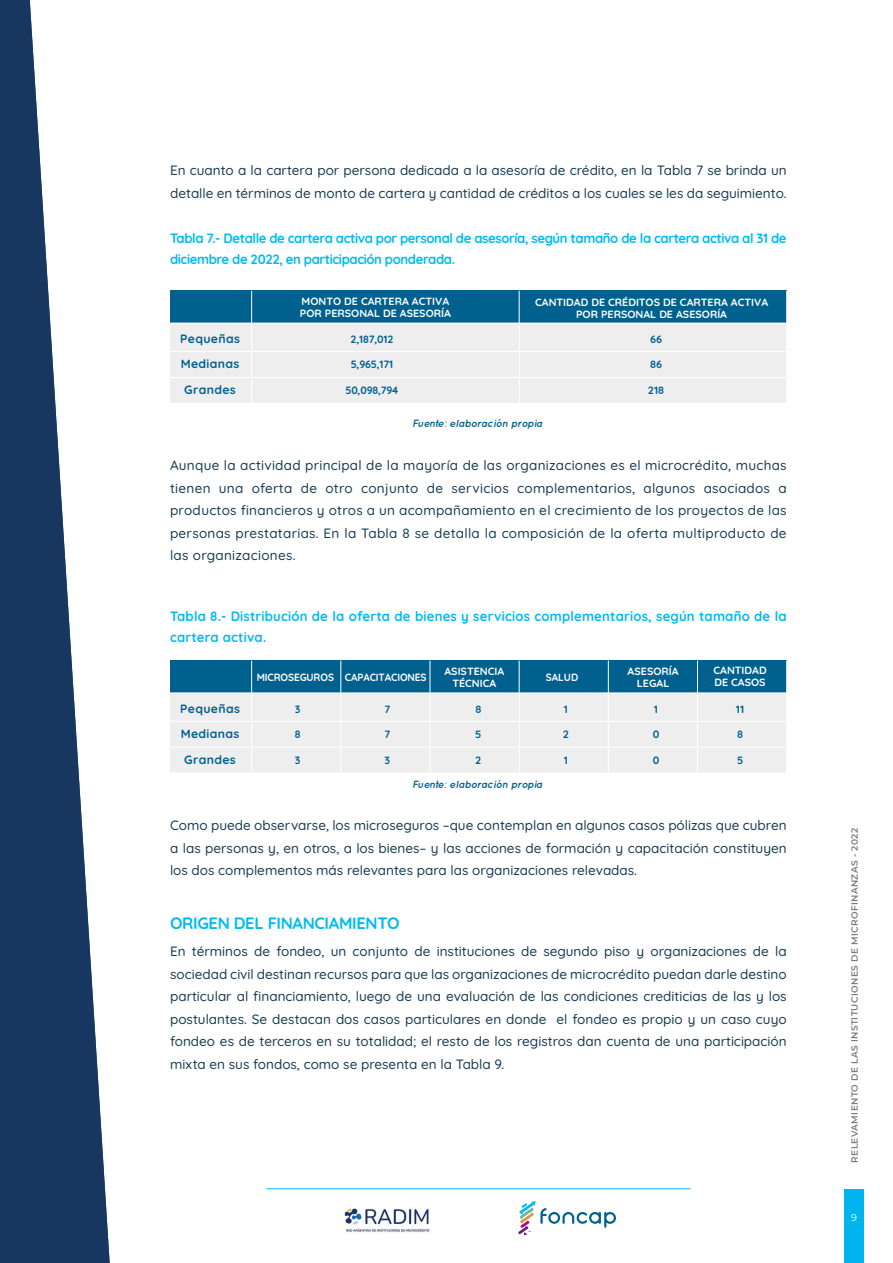
<style>
.page{position:relative;width:893px;height:1263px;background:#fff}
.page>*{position:absolute;margin:0;border:0;box-sizing:border-box;transform-origin:0 0}
.t1{font:700 16.5px "Quicksand";letter-spacing:-.02em;color:#00baf1}
.t2{font:500 13.5px/22.5px "Quicksand";color:#163b53;text-align:justify}
.t3{font:700 13.5px/21px "Quicksand";letter-spacing:-.03em;color:#00baf1}
.t4{font:700 13.5px/21px "Quicksand";letter-spacing:.015em;color:#00baf1}
.t5{font:700 12px/25.5px "Quicksand";letter-spacing:.025em;color:#01618e;text-align:justify}
.t6{font:700 10.65px "Quicksand";letter-spacing:-.015em;color:#01618e}
.t7{font:700 10.5px/12px "Quicksand";color:#fff;text-align:center}
.t8{font:italic 700 10.5px "Quicksand";letter-spacing:-.02em;color:#01618e}
.t9{font:700 10.5px "Quicksand";color:#fff;scale:.96 1}
.t10{font:9.75px "Montserrat";color:#fff}
.t11{font:600 9px "Montserrat";letter-spacing:.04em;color:#787a7d}
</style>
<div class="page">
<div style="left:844px;top:1189px;width:20px;height:74px;background:#00b4ef"></div>
<svg style="left:518px;top:1201px;width:98px;height:34px"></svg>
<img style="left:344px;top:1208px;width:86px;height:25px">
<hr style="left:266px;top:1188px;width:424px;height:1px;background:#00b4ef">
<svg style="left:0;top:0;width:110px;height:1263px;fill:#173660"></svg>
<div style="left:170px;top:303px;width:617px;height:100px;background:#eeeeef"></div>
<div style="left:170px;top:291px;width:617px;height:32px;background:#01618e"></div>
<hr style="left:170px;top:377px;width:617px;height:1px;background:#fff">
<hr style="left:170px;top:351px;width:617px;height:1px;background:#fff">
<hr style="left:170px;top:323px;width:617px;height:1px;background:#fff">
<hr style="left:786px;top:291px;width:1px;height:112px;background:#fff">
<hr style="left:519px;top:291px;width:1px;height:112px;background:#fff">
<hr style="left:251px;top:291px;width:1px;height:112px;background:#fff">
<div style="left:170px;top:673px;width:617px;height:100px;background:#eeeeef"></div>
<div style="left:170px;top:661px;width:617px;height:32px;background:#01618e"></div>
<hr style="left:170px;top:747px;width:617px;height:1px;background:#fff">
<hr style="left:170px;top:721px;width:617px;height:1px;background:#fff">
<hr style="left:170px;top:692px;width:617px;height:1px;background:#fff">
<hr style="left:697px;top:661px;width:1px;height:112px;background:#fff">
<hr style="left:786px;top:661px;width:1px;height:112px;background:#fff">
<hr style="left:608px;top:661px;width:1px;height:112px;background:#fff">
<hr style="left:519px;top:661px;width:1px;height:112px;background:#fff">
<hr style="left:340px;top:661px;width:1px;height:112px;background:#fff">
<hr style="left:430px;top:661px;width:1px;height:112px;background:#fff">
<hr style="left:251px;top:661px;width:1px;height:112px;background:#fff">
<p class="t2" style="left:170px;top:158px;width:618px">En cuanto a la cartera por persona dedicada a la asesoría de crédito, en la Tabla 7 se brinda un detalle en términos de monto de cartera y cantidad de créditos a los cuales se les da seguimiento.</p>
<p class="t3" style="left:170px;top:226px;width:618px">Tabla 7.- Detalle de cartera activa por personal de asesoría, según tamaño de la cartera activa al 31 de diciembre de 2022, en participación ponderada.</p>
<p class="t7" style="left:300px;top:295px;width:152px;text-align:left">MONTO DE CARTERA ACTIVA<br>POR PERSONAL DE ASESORÍA</p>
<p class="t7" style="left:535px;top:295px;width:235px">CANTIDAD DE CRÉDITOS DE CARTERA ACTIVA<br>POR PERSONAL DE ASESORÍA</p>
<p class="t5" style="left:180px;top:325px;width:61px">Pequeñas Medianas Grandes</p>
<p class="t6" style="left:351px;top:331px;width:44px">2,187,012</p>
<p class="t6" style="left:351px;top:356px;width:44px">5,965,171</p>
<p class="t6" style="left:345px;top:382px;width:55px">50,098,794</p>
<p class="t8" style="left:412px;top:417px;width:132px">Fuente: elaboración propia</p>
<p class="t6" style="left:650px;top:331px;width:13px">66</p>
<p class="t6" style="left:650px;top:356px;width:13px">86</p>
<p class="t6" style="left:648px;top:382px;width:18px">218</p>
<p class="t2" style="left:170px;top:453px;width:618px">Aunque la actividad principal de la mayoría de las organizaciones es el microcrédito, muchas tienen una oferta de otro conjunto de servicios complementarios, algunos asociados a productos financieros y otros a un acompañamiento en el crecimiento de los proyectos de las personas prestatarias. En la Tabla 8 se detalla la composición de la oferta multiproducto de las organizaciones.</p>
<p class="t4" style="left:170px;top:604px;width:618px">Tabla 8.- Distribución de la oferta de bienes y servicios complementarios, según tamaño de la cartera activa.</p>
<p class="t9" style="left:257px;top:669px;width:178px">MICROSEGUROS CAPACITACIONES</p>
<p class="t7" style="left:444px;top:664px;width:61px">ASISTENCIA<br>TÉCNICA</p>
<p class="t7" style="left:628px;top:665px;width:53px">ASESORÍA<br>LEGAL</p>
<p class="t7" style="left:713px;top:663px;width:55px;text-align:left">CANTIDAD<br>DE CASOS</p>
<p class="t9" style="left:546px;top:669px;width:35px">SALUD</p>
<p class="t5" style="left:180px;top:694px;width:61px">Pequeñas Medianas Grandes</p>
<p class="t6" style="left:295px;top:701px;width:7px">3</p>
<p class="t6" style="left:295px;top:726px;width:7px">8</p>
<p class="t6" style="left:295px;top:752px;width:7px">3</p>
<p class="t6" style="left:384px;top:701px;width:7px">7</p>
<p class="t6" style="left:384px;top:726px;width:7px">7</p>
<p class="t6" style="left:385px;top:752px;width:7px">3</p>
<p class="t6" style="left:475px;top:701px;width:7px">8</p>
<p class="t6" style="left:475px;top:726px;width:8px">5</p>
<p class="t6" style="left:475px;top:752px;width:8px">2</p>
<p class="t8" style="left:412px;top:778px;width:132px">Fuente: elaboración propia</p>
<p class="t6" style="left:564px;top:701px;width:6px">1</p>
<p class="t6" style="left:563px;top:726px;width:8px">2</p>
<p class="t6" style="left:564px;top:752px;width:6px">1</p>
<p class="t6" style="left:654px;top:701px;width:6px">1</p>
<p class="t6" style="left:653px;top:726px;width:8px">0</p>
<p class="t6" style="left:653px;top:752px;width:8px">0</p>
<p class="t6" style="left:736px;top:701px;width:10px">11</p>
<p class="t6" style="left:737px;top:726px;width:7px">8</p>
<p class="t6" style="left:737px;top:752px;width:8px">5</p>
<p class="t2" style="left:170px;top:813px;width:618px">Como puede observarse, los microseguros –que contemplan en algunos casos pólizas que cubren a las personas y, en otros, a los bienes– y las acciones de formación y capacitación constituyen los dos complementos más relevantes para las organizaciones relevadas.</p>
<p class="t1" style="left:170px;top:911px;width:231px">ORIGEN DEL FINANCIAMIENTO</p>
<p class="t2" style="left:170px;top:939px;width:618px">En términos de fondeo, un conjunto de instituciones de segundo piso y organizaciones de la sociedad civil destinan recursos para que las organizaciones de microcrédito puedan darle destino particular al financiamiento, luego de una evaluación de las condiciones crediticias de las y los postulantes. Se destacan dos casos particulares en donde el fondeo es propio y un caso cuyo fondeo es de terceros en su totalidad; el resto de los registros dan cuenta de una participación mixta en sus fondos, como se presenta en la Tabla 9.</p>
<p class="t11" style="left:848px;top:1163px;width:336px;rotate:-90deg">RELEVAMIENTO DE LAS INSTITUCIONES DE MICROFINANZAS - 2022</p>
<p class="t10" style="left:851px;top:1211px;width:7px">9</p>
</div>
